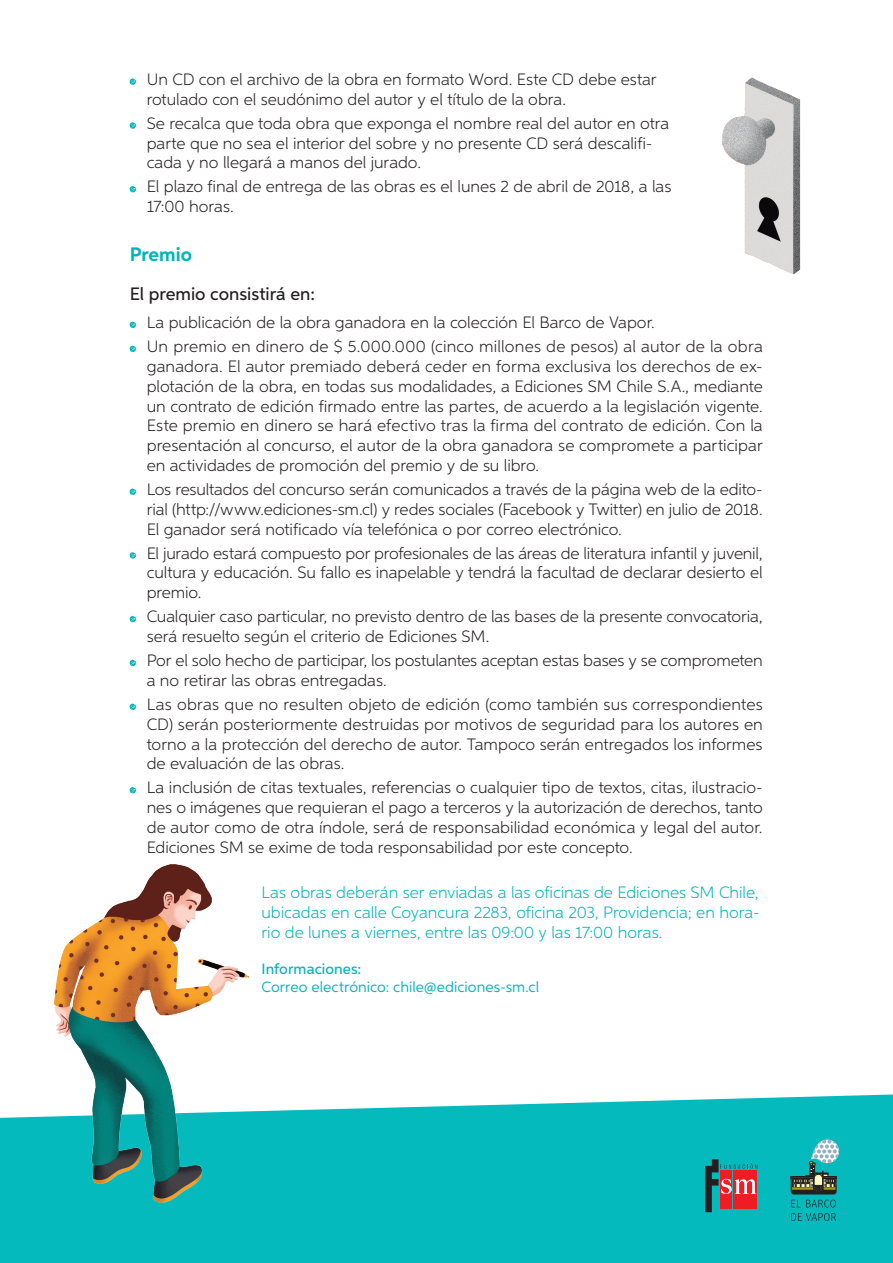
<style>
.page{position:relative;width:893px;height:1263px;background:#fff}
.page>*{position:absolute;margin:0;border:0;box-sizing:border-box;transform-origin:0 0}
.t1{font:700 19.5px "Aspira";letter-spacing:-.005em;color:#00b4b8}
.t2{font:500 18px "Aspira";color:#231f20}
.t3{font:300 16.5px/19.8px "Aspira";color:#231f20}
.t4{font:300 16.5px/19.8px "Aspira";color:#00b4b8;text-align:justify}
.t5{font:15px "Aspira";letter-spacing:.005em;color:#00b4b8}
.t6{font:500 15px "Aspira";letter-spacing:.005em;color:#00b4b8}
</style>
<div class="page">
<svg style="left:130px;top:78px;width:6px;height:7px"></svg>
<svg style="left:130px;top:122px;width:6px;height:7px"></svg>
<svg style="left:130px;top:186px;width:6px;height:6px"></svg>
<svg style="left:130px;top:322px;width:6px;height:6px"></svg>
<svg style="left:130px;top:346px;width:6px;height:6px"></svg>
<svg style="left:130px;top:488px;width:6px;height:7px"></svg>
<svg style="left:130px;top:552px;width:6px;height:7px"></svg>
<svg style="left:130px;top:616px;width:6px;height:6px"></svg>
<svg style="left:130px;top:660px;width:6px;height:6px"></svg>
<svg style="left:130px;top:704px;width:6px;height:6px"></svg>
<svg style="left:130px;top:787px;width:6px;height:6px"></svg>
<div style="left:0;top:1094px;width:893px;height:169px;background:#05babd"></div>
<svg style="left:791px;top:1213px;width:45px;height:8px"></svg>
<svg style="left:790px;top:1139px;width:49px;height:68px"></svg>
<svg style="left:705px;top:1159px;width:52px;height:53px"></svg>
<img style="left:44px;top:864px;width:211px;height:343px">
<img style="left:722px;top:77px;width:79px;height:198px">
<p class="t3" style="left:147px;top:69px;width:511px">Un CD con el archivo de la obra en formato Word. Este CD debe estar rotulado con el seudónimo del autor y el título de la obra.</p>
<p class="t3" style="left:147px;top:113px;width:524px">Se recalca que toda obra que exponga el nombre real del autor en otra parte que no sea el interior del sobre y no presente CD será descalifi&shy;cada y no llegará a manos del jurado.</p>
<p class="t3" style="left:147px;top:176px;width:526px">El plazo final de entrega de las obras es el lunes 2 de abril de 2018, a las<br>17:00 horas.</p>
<p class="t1" style="left:130px;top:242px;width:64px">Premio</p>
<p class="t2" style="left:130px;top:283px;width:187px">El premio consistirá en:</p>
<p class="t3" style="left:147px;top:310px;width:618px;line-height:24px">La publicación de la obra ganadora en la colección El Barco de Vapor.<br>Un premio en dinero de $ 5.000.000 (cinco millones de pesos) al autor de la obra</p>
<p class="t3" style="left:147px;top:356px;width:618px;text-align:justify">ganadora. El autor premiado deberá ceder en forma exclusiva los derechos de ex&shy;plotación de la obra, en todas sus modalidades, a Ediciones SM Chile S.A., mediante un contrato de edición firmado entre las partes, de acuerdo a la legislación vigente.<br>Este premio en dinero se hará efectivo tras la firma del contrato de edición. Con la presentación al concurso, el autor de la obra ganadora se compromete a participar en actividades de promoción del premio y de su libro.</p>
<p class="t3" style="left:147px;top:479px;width:617px;text-align:justify">Los resultados del concurso serán comunicados a través de la página web de la edito&shy;rial (http://www.ediciones-sm.cl) y redes sociales (Facebook y Twitter) en julio de 2018.<br>El ganador será notificado vía telefónica o por correo electrónico.</p>
<p class="t3" style="left:147px;top:543px;width:617px;text-align:justify">El jurado estará compuesto por profesionales de las áreas de literatura infantil y juvenil, cultura y educación. Su fallo es inapelable y tendrá la facultad de declarar desierto el premio.</p>
<p class="t3" style="left:147px;top:606px;width:618px">Cualquier caso particular, no previsto dentro de las bases de la presente convocatoria, será resuelto según el criterio de Ediciones SM.</p>
<p class="t3" style="left:147px;top:650px;width:617px">Por el solo hecho de participar, los postulantes aceptan estas bases y se comprometen a no retirar las obras entregadas.</p>
<p class="t3" style="left:147px;top:694px;width:618px;text-align:justify">Las obras que no resulten objeto de edición (como también sus correspondientes CD) serán posteriormente destruidas por motivos de seguridad para los autores en torno a la protección del derecho de autor. Tampoco serán entregados los informes de evaluación de las obras.</p>
<p class="t3" style="left:147px;top:777px;width:617px;text-align:justify">La inclusión de citas textuales, referencias o cualquier tipo de textos, citas, ilustracio&shy;nes o imágenes que requieran el pago a terceros y la autorización de derechos, tanto de autor como de otra índole, será de responsabilidad económica y legal del autor.<br>Ediciones SM se exime de toda responsabilidad por este concepto.</p>
<p class="t4" style="left:261px;top:882px;width:500px">Las obras deberán ser enviadas a las oficinas de Ediciones SM Chile, ubicadas en calle Coyancura 2283, oficina 203, Providencia; en hora&shy;rio de lunes a viernes, entre las 09:00 y las 17:00 horas.</p>
<p class="t6" style="left:261px;top:959px;width:101px">Informaciones:</p>
<p class="t5" style="left:261px;top:977px;width:279px">Correo electrónico: chile@ediciones-sm.cl</p>
</div>
